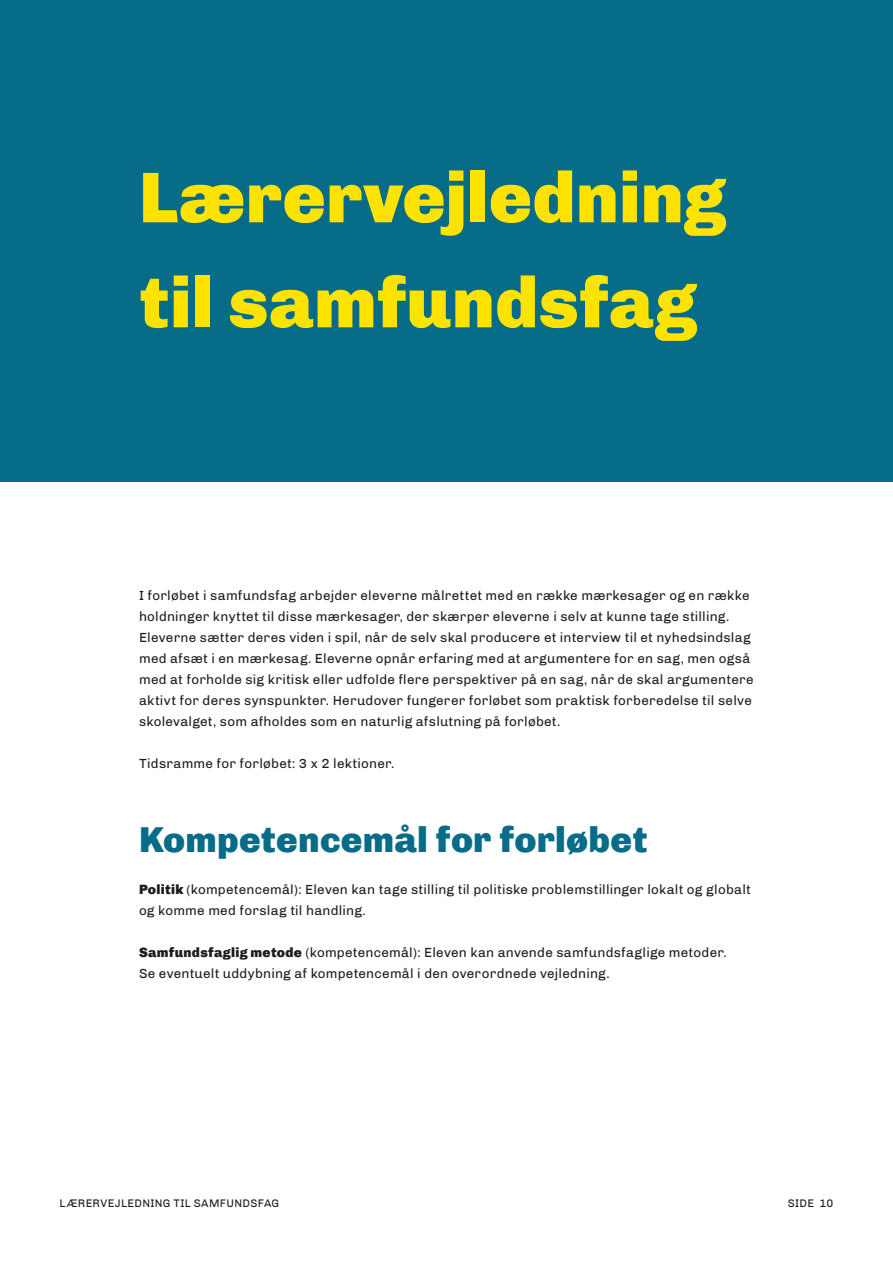
<style>
.page{position:relative;width:893px;height:1263px;background:#fff}
.page>*{position:absolute;margin:0;border:0;box-sizing:border-box;transform-origin:0 0}
.Bullet_brødtekst_Pub{font:900 72px/105px "Chivo";letter-spacing:.005em;color:#fee300}
.Bullet_brødtekst_Pub-2{font:900 36px "Chivo";letter-spacing:.01em;color:#076c88}
.Bullet_brødtekst_Pub-3{font:13.5px/21px "Chivo";letter-spacing:.02em;color:#1d1d1b}
.Paginering_Founders{font:11.25px "Chivo";letter-spacing:.025em;color:#1d1d1b}
.s1{font-weight:900}
</style>
<div class="page">
<div style="left:0;top:0;width:893px;height:482px;background:#076c88"></div>
<p class="Bullet_brødtekst_Pub" style="left:139px;top:145px;width:589px">Lærervejledning til samfundsfag</p>
<p class="Bullet_brødtekst_Pub-3" style="left:139px;top:585px;width:616px">I forløbet i samfundsfag arbejder eleverne målrettet med en række mærkesager og en række holdninger knyttet til disse mærkesager, der skærper eleverne i selv at kunne tage stilling.<br>Eleverne sætter deres viden i spil, når de selv skal producere et interview til et nyhedsindslag med afsæt i en mærkesag. Eleverne opnår erfaring med at argumentere for en sag, men også med at forholde sig kritisk eller udfolde flere perspektiver på en sag, når de skal argumentere aktivt for deres synspunkter. Herudover fungerer forløbet som praktisk forberedelse til selve skolevalget, som afholdes som en naturlig afslutning på forløbet.</p>
<p class="Bullet_brødtekst_Pub-3" style="left:139px;top:753px;width:255px">Tidsramme for forløbet: 3 x 2 lektioner.</p>
<p class="Bullet_brødtekst_Pub-2" style="left:139px;top:819px;width:510px">Kompetencemål for forløbet</p>
<p class="Bullet_brødtekst_Pub-3" style="left:139px;top:879px;width:613px"><span class="s1">Politik</span> (kompetencemål): Eleven kan tage stilling til politiske problemstillinger lokalt og globalt og komme med forslag til handling.</p>
<p class="Bullet_brødtekst_Pub-3" style="left:139px;top:942px;width:587px"><span class="s1">Samfundsfaglig metode</span> (kompetencemål): Eleven kan anvende samfundsfaglige metoder.</p>
<p class="Bullet_brødtekst_Pub-3" style="left:139px;top:963px;width:470px">Se eventuelt uddybning af kompetencemål i den overordnede vejledning.</p>
<p class="Paginering_Founders" style="left:60px;top:1196px;width:221px">LÆRERVEJLEDNING TIL SAMFUNDSFAG</p>
<p class="Paginering_Founders" style="left:788px;top:1196px;width:47px">SIDE 10</p>
</div>
